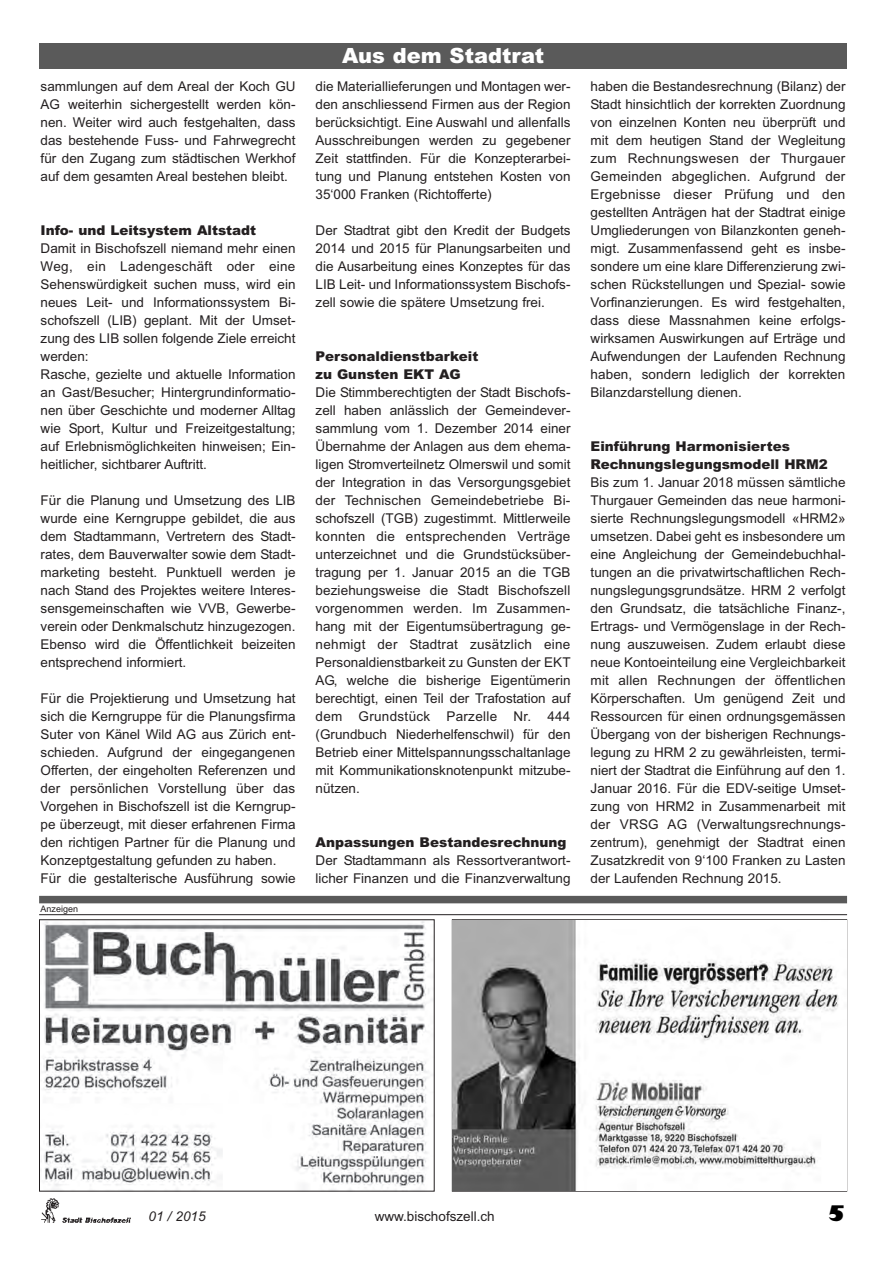
<style>
.page{position:relative;width:893px;height:1263px;background:#fff}
.page>*{position:absolute;margin:0;border:0;box-sizing:border-box;transform-origin:0 0}
.t1{font:900 21px "Arial";color:#fff}
.t2{font:800 21px "Gill Sans";color:#000}
.t3{font:13.5px/18px "Arial";color:#231f20;text-align:justify}
.t4{font:900 13.5px/18px "Arial";color:#231f20}
.t5{font:italic 13.5px "Arial";color:#231f20}
.t6{font:9px "Arial";color:#231f20}
</style>
<div class="page">
<img style="left:41px;top:1198px;width:90px;height:25px">
<div style="left:39px;top:43px;width:808px;height:26px;background:#5a5a5a"></div>
<svg style="left:39px;top:914px;width:809px;height:278px"></svg>
<div style="left:39px;top:896px;width:808px;height:7px;background:#5a5a5a"></div>
<img style="left:453px;top:920px;width:393px;height:271px">
<p class="t3" style="left:41px;top:77px;width:256px">sammlungen auf dem Areal der Koch GU AG weiterhin sichergestellt werden kön&shy;nen. Weiter wird auch festgehalten, dass das bestehende Fuss- und Fahrwegrecht für den Zugang zum städtischen Werkhof auf dem gesamten Areal bestehen bleibt.</p>
<p class="t4" style="left:41px;top:221px;width:217px">Info- und Leitsystem Altstadt</p>
<p class="t3" style="left:41px;top:239px;width:256px;text-align:left">Damit in Bischofszell niemand mehr einen Weg, ein Ladengeschäft oder eine Sehenswürdigkeit suchen muss, wird ein neues Leit- und Informationssystem Bi&shy;schofszell (LIB) geplant. Mit der Umset&shy;zung des LIB sollen folgende Ziele erreicht werden:<br>Rasche, gezielte und aktuelle Information an Gast/Besucher; Hintergrundinformatio&shy;nen über Geschichte und moderner Alltag wie Sport, Kultur und Freizeitgestaltung; auf Erlebnismöglichkeiten hinweisen; Ein&shy;heitlicher, sichtbarer Auftritt.</p>
<p class="t3" style="left:41px;top:491px;width:256px">Für die Planung und Umsetzung des LIB wurde eine Kerngruppe gebildet, die aus dem Stadtammann, Vertretern des Stadt&shy;rates, dem Bauverwalter sowie dem Stadt&shy;marketing besteht. Punktuell werden je nach Stand des Projektes weitere Interes&shy;sensgemeinschaften wie VVB, Gewerbe&shy;verein oder Denkmalschutz hinzugezogen.<br>Ebenso wird die Öffentlichkeit beizeiten entsprechend informiert.</p>
<p class="t3" style="left:41px;top:689px;width:256px;text-align:left">Für die Projektierung und Umsetzung hat sich die Kerngruppe für die Planungsfirma Suter von Känel Wild AG aus Zürich ent&shy;schieden. Aufgrund der eingegangenen Offerten, der eingeholten Referenzen und der persönlichen Vorstellung über das Vorgehen in Bischofszell ist die Kerngrup&shy;pe überzeugt, mit dieser erfahrenen Firma den richtigen Partner für die Planung und Konzeptgestaltung gefunden zu haben.<br>Für die gestalterische Ausführung sowie</p>
<p class="t6" style="left:41px;top:902px;width:39px">Anzeigen</p>
<h1 class="t1" style="left:342px;top:40px;width:203px">Aus dem Stadtrat</h1>
<p class="t3" style="left:316px;top:77px;width:256px">die Materiallieferungen und Montagen wer&shy;den anschliessend Firmen aus der Region berücksichtigt. Eine Auswahl und allenfalls Ausschreibungen werden zu gegebener Zeit stattfinden. Für die Konzepterarbei&shy;tung und Planung entstehen Kosten von 35‘000 Franken (Richtofferte)</p>
<p class="t3" style="left:316px;top:221px;width:256px">Der Stadtrat gibt den Kredit der Budgets 2014 und 2015 für Planungsarbeiten und die Ausarbeitung eines Konzeptes für das LIB Leit- und Informationssystem Bischofs&shy;zell sowie die spätere Umsetzung frei.</p>
<p class="t4" style="left:316px;top:347px;width:164px">Personaldienstbarkeit zu Gunsten EKT AG</p>
<p class="t3" style="left:316px;top:383px;width:256px">Die Stimmberechtigten der Stadt Bischofs&shy;zell haben anlässlich der Gemeindever&shy;sammlung vom 1. Dezember 2014 einer Übernahme der Anlagen aus dem ehema&shy;ligen Stromverteilnetz Olmerswil und somit der Integration in das Versorgungsgebiet der Technischen Gemeindebetriebe Bi&shy;schofszell (TGB) zugestimmt. Mittlerweile konnten die entsprechenden Verträge unterzeichnet und die Grundstücksüber&shy;tragung per 1. Januar 2015 an die TGB beziehungsweise die Stadt Bischofszell vorgenommen werden. Im Zusammen&shy;hang mit der Eigentumsübertragung ge&shy;nehmigt der Stadtrat zusätzlich eine Personaldienstbarkeit zu Gunsten der EKT AG, welche die bisherige Eigentümerin berechtigt, einen Teil der Trafostation auf dem Grundstück Parzelle Nr. 444 (Grundbuch Niederhelfenschwil) für den Betrieb einer Mittelspannungsschaltanlage mit Kommunikationsknotenpunkt mitzube&shy;nützen.</p>
<p class="t4" style="left:316px;top:832px;width:253px">Anpassungen Bestandesrechnung</p>
<p class="t3" style="left:316px;top:851px;width:256px">Der Stadtammann als Ressortverantwort&shy;licher Finanzen und die Finanzverwaltung</p>
<p class="t3" style="left:591px;top:77px;width:256px">haben die Bestandesrechnung (Bilanz) der Stadt hinsichtlich der korrekten Zuordnung von einzelnen Konten neu überprüft und mit dem heutigen Stand der Wegleitung zum Rechnungswesen der Thurgauer Gemeinden abgeglichen. Aufgrund der Ergebnisse dieser Prüfung und den gestellten Anträgen hat der Stadtrat einige Umgliederungen von Bilanzkonten geneh&shy;migt. Zusammenfassend geht es insbe&shy;sondere um eine klare Differenzierung zwi&shy;schen Rückstellungen und Spezial- sowie Vorfinanzierungen. Es wird festgehalten, dass diese Massnahmen keine erfolgs&shy;wirksamen Auswirkungen auf Erträge und Aufwendungen der Laufenden Rechnung haben, sondern lediglich der korrekten Bilanzdarstellung dienen.</p>
<p class="t4" style="left:591px;top:437px;width:239px">Einführung Harmonisiertes<br>Rechnungslegungsmodell HRM2</p>
<p class="t3" style="left:591px;top:473px;width:257px">Bis zum 1. Januar 2018 müssen sämtliche Thurgauer Gemeinden das neue harmoni&shy;sierte Rechnungslegungsmodell «HRM2» umsetzen. Dabei geht es insbesondere um eine Angleichung der Gemeindebuchhal&shy;tungen an die privatwirtschaftlichen Rech&shy;nungslegungsgrundsätze. HRM 2 verfolgt den Grundsatz, die tatsächliche Finanz-, Ertrags- und Vermögenslage in der Rech&shy;nung auszuweisen. Zudem erlaubt diese neue Kontoeinteilung eine Vergleichbarkeit mit allen Rechnungen der öffentlichen Körperschaften. Um genügend Zeit und Ressourcen für einen ordnungsgemässen Übergang von der bisherigen Rechnungs&shy;legung zu HRM 2 zu gewährleisten, termi&shy;niert der Stadtrat die Einführung auf den 1.<br>Januar 2016. Für die EDV-seitige Umset&shy;zung von HRM2 in Zusammenarbeit mit der VRSG AG (Verwaltungsrechnungs&shy;zentrum), genehmigt der Stadtrat einen Zusatzkredit von 9‘100 Franken zu Lasten der Laufenden Rechnung 2015.</p>
<p class="t5" style="left:148px;top:1208px;width:59px">01 / 2015</p>
<p class="t3" style="left:375px;top:1208px;width:122px">www.bischofszell.ch</p>
<h1 class="t2" style="left:828px;top:1200px;width:19px">5</h1>
</div>
